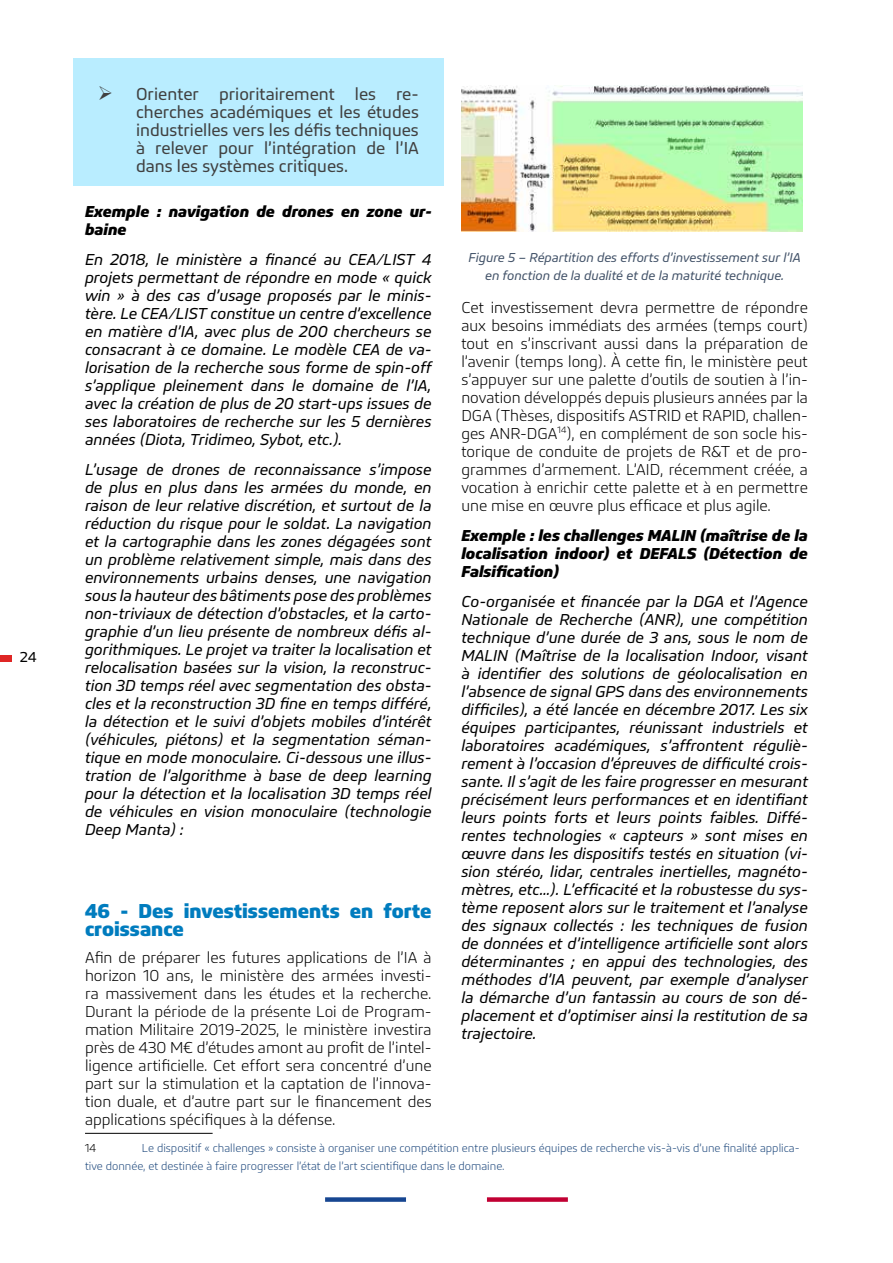
<style>
.page{position:relative;width:893px;height:1263px;background:#fff}
.page>*{position:absolute;margin:0;border:0;box-sizing:border-box;transform-origin:0 0}
.t1{font:700 21px/18px "Bega";color:#007cbe}
.t2{font:18px/18px "Bega";color:#404040;text-align:justify}
.t3{font:italic 16.5px/18px "Bega";color:#000;text-align:justify}
.t4{font:300 16.5px/18px "Bega";color:#000;text-align:justify}
.t5{font:italic 700 16.5px/18px "Bega";color:#000}
.t6{font:15px "Bega";color:#000}
.t7{font:italic 13.5px/18px "Bega";color:#44546a;text-align:center}
.t8{font:300 12px/18px "Bega";color:#1f497d}
.t9{font:300 12px "Bega";color:#000}
</style>
<div class="page">
<div style="left:325px;top:1197px;width:81px;height:5px;background:#174691"></div>
<div style="left:487px;top:1197px;width:81px;height:5px;background:#c10033"></div>
<div style="left:0;top:655px;width:12px;height:7px;background:#df2625"></div>
<div style="left:73px;top:58px;width:371px;height:127px;background:#b9edff"></div>
<hr style="left:85px;top:1133px;width:128px;height:1px;background:#000">
<img style="left:461px;top:85px;width:341px;height:147px">
<p class="t6" style="left:20px;top:648px;width:18px">24</p>
<p class="t2" style="left:136px;top:85px;width:284px;text-indent:-38px">➢ Orienter prioritairement les re&shy;cherches académiques et les études industrielles vers les défis techniques à relever pour l’intégration de l’IA dans les systèmes critiques.</p>
<p class="t5" style="left:85px;top:202px;width:348px">Exemple : navigation de drones en zone ur&shy;baine</p>
<p class="t3" style="left:85px;top:250px;width:348px">En 2018, le ministère a financé au CEA/LIST 4 projets permettant de répondre en mode « quick win » à des cas d’usage proposés par le minis&shy;tère. Le CEA/LIST constitue un centre d’excellence en matière d’IA, avec plus de 200 chercheurs se consacrant à ce domaine. Le modèle CEA de va&shy;lorisation de la recherche sous forme de spin-off s’applique pleinement dans le domaine de l’IA, avec la création de plus de 20 start-ups issues de ses laboratoires de recherche sur les 5 dernières années (Diota, Tridimeo, Sybot, etc.).</p>
<p class="t3" style="left:85px;top:460px;width:348px">L’usage de drones de reconnaissance s’impose de plus en plus dans les armées du monde, en raison de leur relative discrétion, et surtout de la réduction du risque pour le soldat. La navigation et la cartographie dans les zones dégagées sont un problème relativement simple, mais dans des environnements urbains denses, une navigation sous la hauteur des bâtiments pose des problèmes non-triviaux de détection d’obstacles, et la carto&shy;graphie d’un lieu présente de nombreux défis al&shy;gorithmiques. Le projet va traiter la localisation et relocalisation basées sur la vision, la reconstruc&shy;tion 3D temps réel avec segmentation des obsta&shy;cles et la reconstruction 3D fine en temps différé, la détection et le suivi d’objets mobiles d’intérêt (véhicules, piétons) et la segmentation séman&shy;tique en mode monoculaire. Ci-dessous une illus&shy;tration de l’algorithme à base de deep learning pour la détection et la localisation 3D temps réel de véhicules en vision monoculaire (technologie Deep Manta) :</p>
<p class="t7" style="left:469px;top:248px;width:334px">Figure 5 – Répartition des efforts d’investissement sur l’IA en fonction de la dualité et de la maturité technique.</p>
<p class="t4" style="left:461px;top:298px;width:348px">Cet investissement devra permettre de répondre aux besoins immédiats des armées (temps court) tout en s’inscrivant aussi dans la préparation de l’avenir (temps long). À cette fin, le ministère peut s’appuyer sur une palette d’outils de soutien à l’in&shy;novation développés depuis plusieurs années par la DGA (Thèses, dispositifs ASTRID et RAPID, challen&shy;ges ANR-DGA<sup>14</sup>), en complément de son socle his&shy;torique de conduite de projets de R&amp;T et de pro&shy;grammes d’armement. L’AID, récemment créée, a vocation à enrichir cette palette et à en permettre une mise en œuvre plus efficace et plus agile.</p>
<p class="t5" style="left:461px;top:526px;width:348px;text-align:justify">Exemple : les challenges MALIN (maîtrise de la localisation indoor) et DEFALS (Détection de Falsification)</p>
<p class="t3" style="left:461px;top:592px;width:348px">Co-organisée et financée par la DGA et l’Agence Nationale de Recherche (ANR), une compétition technique d’une durée de 3 ans, sous le nom de MALIN (Maîtrise de la localisation Indoor, visant à identifier des solutions de géolocalisation en l’absence de signal GPS dans des environnements difficiles), a été lancée en décembre 2017. Les six équipes participantes, réunissant industriels et laboratoires académiques, s’affrontent réguliè&shy;rement à l’occasion d’épreuves de difficulté crois&shy;sante. Il s’agit de les faire progresser en mesurant précisément leurs performances et en identifiant leurs points forts et leurs points faibles. Diffé&shy;rentes technologies « capteurs » sont mises en œuvre dans les dispositifs testés en situation (vi&shy;sion stéréo, lidar, centrales inertielles, magnéto&shy;mètres, etc…). L’efficacité et la robustesse du sys&shy;tème reposent alors sur le traitement et l’analyse des signaux collectés : les techniques de fusion de données et d’intelligence artificielle sont alors déterminantes ; en appui des technologies, des méthodes d’IA peuvent, par exemple d’analyser la démarche d’un fantassin au cours de son dé&shy;placement et d’optimiser ainsi la restitution de sa trajectoire.</p>
<p class="t1" style="left:85px;top:902px;width:348px">46 - Des investissements en forte croissance</p>
<p class="t4" style="left:85px;top:948px;width:348px">Afin de préparer les futures applications de l’IA à horizon 10 ans, le ministère des armées investi&shy;ra massivement dans les études et la recherche.<br>Durant la période de la présente Loi de Program&shy;mation Militaire 2019-2025, le ministère investira près de 430 M€ d’études amont au profit de l’intel&shy;ligence artificielle. Cet effort sera concentré d’une part sur la stimulation et la captation de l’innova&shy;tion duale, et d’autre part sur le financement des applications spécifiques à la défense.</p>
<p class="t9" style="left:85px;top:1141px;width:13px">14</p>
<p class="t8" style="left:85px;top:1139px;width:716px;text-indent:57px">Le dispositif « challenges » consiste à organiser une compétition entre plusieurs équipes de recherche vis-à-vis d’une finalité applica&shy;tive donnée, et destinée à faire progresser l’état de l’art scientifique dans le domaine.</p>
</div>
